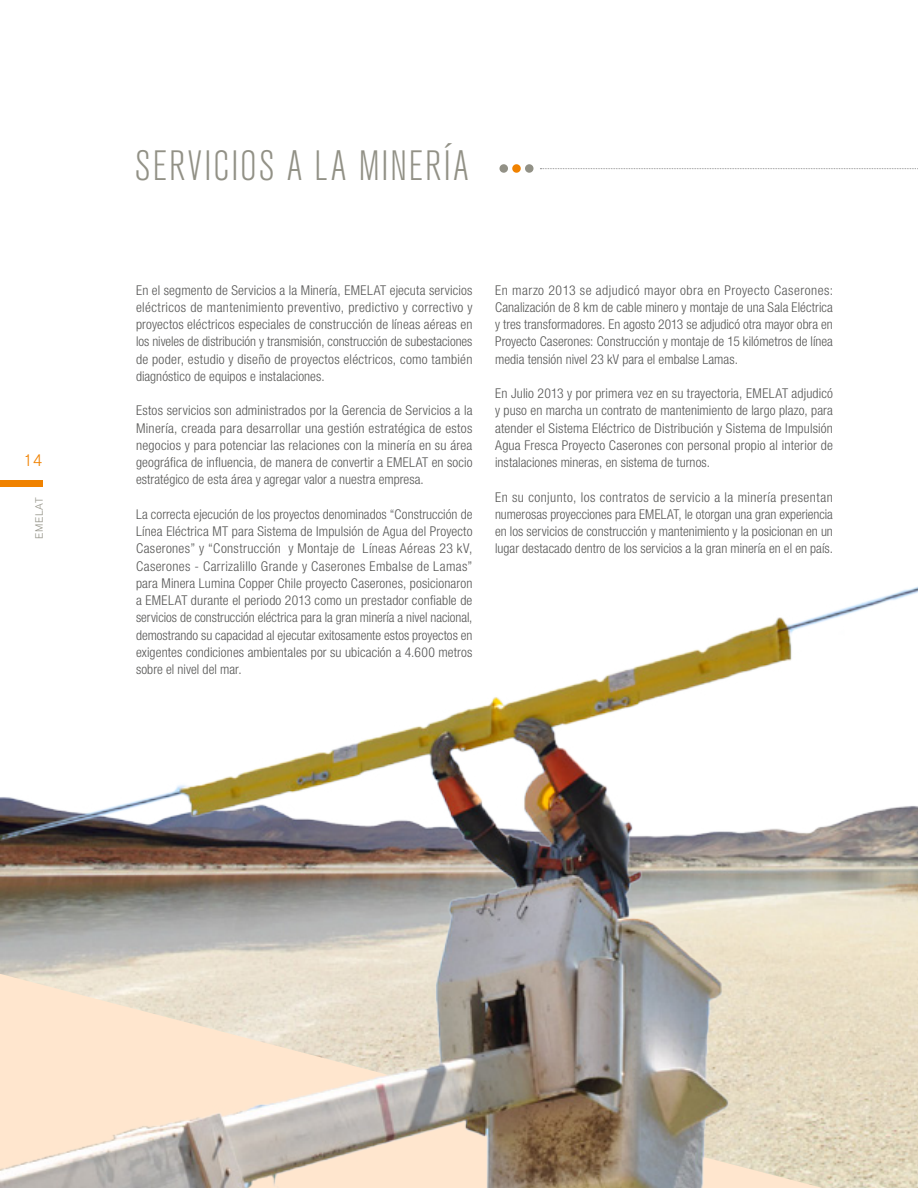
<style>
.page{position:relative;width:918px;height:1188px;background:#fff}
.page>*{position:absolute;margin:0;border:0;box-sizing:border-box;transform-origin:0 0}
.t1{font:300 condensed 42px "Akzidenz Grotesk BQ";letter-spacing:.05em;color:#929186}
.t2{font:300 16.5px "Akzidenz Grotesk BQ";color:#f08200}
.t3{font:300 condensed 13.5px/17.2px "Helvetica Neue LT Pro";letter-spacing:.005em;color:#575756;text-align:justify}
.t4{font:300 10.5px "Akzidenz Grotesk BQ";letter-spacing:.04em;color:#929186}
</style>
<div class="page">
<svg style="left:540px;top:168px;width:378px;height:1px"></svg>
<div style="left:500px;top:164px;width:8px;height:9px;background:#929186;border-radius:50%"></div>
<div style="left:512px;top:164px;width:9px;height:9px;background:#f08200;border-radius:50%"></div>
<div style="left:525px;top:164px;width:9px;height:9px;background:#929186;border-radius:50%"></div>
<img style="left:0;top:586px;width:918px;height:602px">
<div style="left:0;top:480px;width:43px;height:7px;background:#f08200"></div>
<p class="t2" style="left:23px;top:451px;width:21px">14</p>
<p class="t4" style="left:33px;top:539px;width:43px;rotate:-90deg">EMELAT</p>
<h1 class="t1" style="left:135px;top:143px;width:335px">SERVICIOS A LA MINERÍA</h1>
<p class="t3" style="left:136px;top:281px;width:338px">En el segmento de Servicios a la Minería, EMELAT ejecuta servicios eléctricos de mantenimiento preventivo, predictivo y correctivo y proyectos eléctricos especiales de construcción de líneas aéreas en los niveles de distribución y transmisión, construcción de subestaciones de poder, estudio y diseño de proyectos eléctricos, como también diagnóstico de equipos e instalaciones.</p>
<p class="t3" style="left:136px;top:402px;width:338px">Estos servicios son administrados por la Gerencia de Servicios a la Minería, creada para desarrollar una gestión estratégica de estos negocios y para potenciar las relaciones con la minería en su área geográfica de influencia, de manera de convertir a EMELAT en socio estratégico de esta área y agregar valor a nuestra empresa.</p>
<p class="t3" style="left:136px;top:505px;width:338px">La correcta ejecución de los proyectos denominados “Construcción de Línea Eléctrica MT para Sistema de Impulsión de Agua del Proyecto Caserones” y “Construcción y Montaje de Líneas Aéreas 23 kV, Caserones - Carrizalillo Grande y Caserones Embalse de Lamas” para Minera Lumina Copper Chile proyecto Caserones, posicionaron a EMELAT durante el periodo 2013 como un prestador confiable de servicios de construcción eléctrica para la gran minería a nivel nacional, demostrando su capacidad al ejecutar exitosamente estos proyectos en exigentes condiciones ambientales por su ubicación a 4.600 metros sobre el nivel del mar.</p>
<p class="t3" style="left:495px;top:281px;width:339px">En marzo 2013 se adjudicó mayor obra en Proyecto Caserones:<br>Canalización de 8 km de cable minero y montaje de una Sala Eléctrica y tres transformadores. En agosto 2013 se adjudicó otra mayor obra en Proyecto Caserones: Construcción y montaje de 15 kilómetros de línea media tensión nivel 23 kV para el embalse Lamas.</p>
<p class="t3" style="left:495px;top:385px;width:339px">En Julio 2013 y por primera vez en su trayectoria, EMELAT adjudicó y puso en marcha un contrato de mantenimiento de largo plazo, para atender el Sistema Eléctrico de Distribución y Sistema de Impulsión Agua Fresca Proyecto Caserones con personal propio al interior de instalaciones mineras, en sistema de turnos.</p>
<p class="t3" style="left:495px;top:488px;width:339px">En su conjunto, los contratos de servicio a la minería presentan numerosas proyecciones para EMELAT, le otorgan una gran experiencia en los servicios de construcción y mantenimiento y la posicionan en un lugar destacado dentro de los servicios a la gran minería en el en país.</p>
</div>
